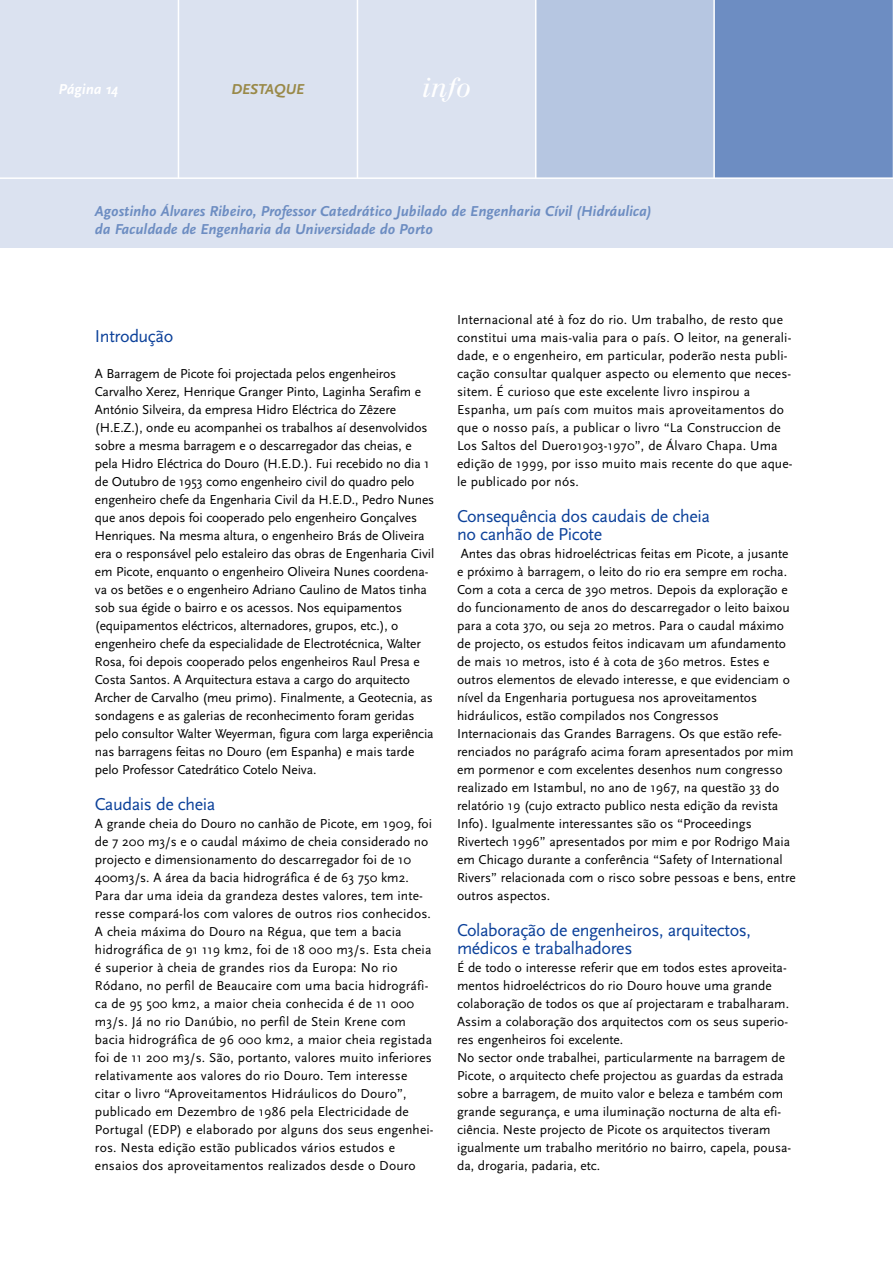
<style>
.page{position:relative;width:893px;height:1263px;background:#fff}
.page>*{position:absolute;margin:0;border:0;box-sizing:border-box;transform-origin:0 0}
.t1{font:italic 27px "Walbaum";color:#fff}
.t2{font:18px/18px "Scala Sans";letter-spacing:-.025em;color:#0c419a}
.t3{font:italic 700 15px/18px "Scala Sans";color:#6d8dc2}
.t4{font:italic 700 15px "Scala Sans";color:#fff}
.t5{font:italic 700 15px "Scala Sans";color:#998948}
.t6{font:13.5px/18px "Scala Sans";color:#000}
</style>
<div class="page">
<div style="left:0;top:0;width:893px;height:248px;background:#dbe2f0"></div>
<div style="left:536px;top:0;width:178px;height:178px;background:#b6c6e1"></div>
<div style="left:714px;top:0;width:179px;height:178px;background:#6d8dc2"></div>
<hr style="left:0;top:177px;width:893px;height:2px;background:#fff">
<hr style="left:713px;top:0;width:2px;height:178px;background:#fff">
<hr style="left:892px;top:0;width:1px;height:178px;background:#fff">
<hr style="left:535px;top:0;width:1px;height:178px;background:#fff">
<hr style="left:357px;top:0;width:1px;height:178px;background:#fff">
<hr style="left:178px;top:0;width:1px;height:178px;background:#fff">
<p class="t4" style="left:59px;top:80px;width:61px">Página 14</p>
<p class="t5" style="left:231px;top:80px;width:74px">DESTAQUE</p>
<h1 class="t1" style="left:422px;top:77px;width:51px">info</h1>
<p class="t3" style="left:95px;top:202px;width:558px">Agostinho Álvares Ribeiro, Professor Catedrático Jubilado de Engenharia Cívil (Hidráulica) da Faculdade de Engenharia da Universidade do Porto</p>
<h2 class="t2" style="left:95px;top:327px;width:80px">Introdução</h2>
<p class="t6" style="left:95px;top:364px;width:341px">A Barragem de Picote foi projectada pelos engenheiros Carvalho Xerez, Henrique Granger Pinto, Laginha Serafim e António Silveira, da empresa Hidro Eléctrica do Zêzere (H.E.Z.), onde eu acompanhei os trabalhos aí desenvolvidos sobre a mesma barragem e o descarregador das cheias, e pela Hidro Eléctrica do Douro (H.E.D.). Fui recebido no dia 1 de Outubro de 1953 como engenheiro civil do quadro pelo engenheiro chefe da Engenharia Civil da H.E.D., Pedro Nunes que anos depois foi cooperado pelo engenheiro Gonçalves Henriques. Na mesma altura, o engenheiro Brás de Oliveira era o responsável pelo estaleiro das obras de Engenharia Civil em Picote, enquanto o engenheiro Oliveira Nunes coordena&shy;va os betões e o engenheiro Adriano Caulino de Matos tinha sob sua égide o bairro e os acessos. Nos equipamentos (equipamentos eléctricos, alternadores, grupos, etc.), o engenheiro chefe da especialidade de Electrotécnica, Walter Rosa, foi depois cooperado pelos engenheiros Raul Presa e Costa Santos. A Arquitectura estava a cargo do arquitecto Archer de Carvalho (meu primo). Finalmente, a Geotecnia, as sondagens e as galerias de reconhecimento foram geridas pelo consultor Walter Weyerman, figura com larga experiência nas barragens feitas no Douro (em Espanha) e mais tarde pelo Professor Catedrático Cotelo Neiva.</p>
<h2 class="t2" style="left:95px;top:795px;width:122px">Caudais de cheia</h2>
<p class="t6" style="left:95px;top:814px;width:340px">A grande cheia do Douro no canhão de Picote, em 1909, foi de 7 200 m3/s e o caudal máximo de cheia considerado no projecto e dimensionamento do descarregador foi de 10<br>400m3/s. A área da bacia hidrográfica é de 63 750 km2.<br>Para dar uma ideia da grandeza destes valores, tem inte&shy;resse compará-los com valores de outros rios conhecidos.<br>A cheia máxima do Douro na Régua, que tem a bacia hidrográfica de 91 119 km2, foi de 18 000 m3/s. Esta cheia é superior à cheia de grandes rios da Europa: No rio Ródano, no perfil de Beaucaire com uma bacia hidrográfi&shy;ca de 95 500 km2, a maior cheia conhecida é de 11 000 m3/s. Já no rio Danúbio, no perfil de Stein Krene com bacia hidrográfica de 96 000 km2, a maior cheia registada foi de 11 200 m3/s. São, portanto, valores muito inferiores relativamente aos valores do rio Douro. Tem interesse citar o livro “Aproveitamentos Hidráulicos do Douro”, publicado em Dezembro de 1986 pela Electricidade de Portugal (EDP) e elaborado por alguns dos seus engenhei&shy;ros. Nesta edição estão publicados vários estudos e ensaios dos aproveitamentos realizados desde o Douro</p>
<p class="t6" style="left:457px;top:310px;width:337px">Internacional até à foz do rio. Um trabalho, de resto que constitui uma mais-valia para o país. O leitor, na generali&shy;dade, e o engenheiro, em particular, poderão nesta publi&shy;cação consultar qualquer aspecto ou elemento que neces&shy;sitem. É curioso que este excelente livro inspirou a Espanha, um país com muitos mais aproveitamentos do que o nosso país, a publicar o livro “La Construccion de Los Saltos del Duero1903-1970”, de Álvaro Chapa. Uma edição de 1999, por isso muito mais recente do que aque&shy;le publicado por nós.</p>
<h2 class="t2" style="left:457px;top:507px;width:254px">Consequência dos caudais de cheia no canhão de Picote</h2>
<p class="t6" style="left:457px;top:544px;width:340px">Antes das obras hidroeléctricas feitas em Picote, a jusante<br>e próximo à barragem, o leito do rio era sempre em rocha.<br>Com a cota a cerca de 390 metros. Depois da exploração e do funcionamento de anos do descarregador o leito baixou para a cota 370, ou seja 20 metros. Para o caudal máximo de projecto, os estudos feitos indicavam um afundamento de mais 10 metros, isto é à cota de 360 metros. Estes e outros elementos de elevado interesse, e que evidenciam o nível da Engenharia portuguesa nos aproveitamentos hidráulicos, estão compilados nos Congressos Internacionais das Grandes Barragens. Os que estão refe&shy;renciados no parágrafo acima foram apresentados por mim em pormenor e com excelentes desenhos num congresso realizado em Istambul, no ano de 1967, na questão 33 do relatório 19 (cujo extracto publico nesta edição da revista Info). Igualmente interessantes são os “Proceedings Rivertech 1996” apresentados por mim e por Rodrigo Maia em Chicago durante a conferência “Safety of International Rivers” relacionada com o risco sobre pessoas e bens, entre outros aspectos.</p>
<h2 class="t2" style="left:457px;top:921px;width:295px">Colaboração de engenheiros, arquitectos, médicos e trabalhadores</h2>
<p class="t6" style="left:457px;top:958px;width:336px">É de todo o interesse referir que em todos estes aproveita&shy;mentos hidroeléctricos do rio Douro houve uma grande colaboração de todos os que aí projectaram e trabalharam.<br>Assim a colaboração dos arquitectos com os seus superio&shy;res engenheiros foi excelente.<br>No sector onde trabalhei, particularmente na barragem de Picote, o arquitecto chefe projectou as guardas da estrada sobre a barragem, de muito valor e beleza e também com grande segurança, e uma iluminação nocturna de alta efi&shy;ciência. Neste projecto de Picote os arquitectos tiveram igualmente um trabalho meritório no bairro, capela, pousa&shy;da, drogaria, padaria, etc.</p>
</div>
